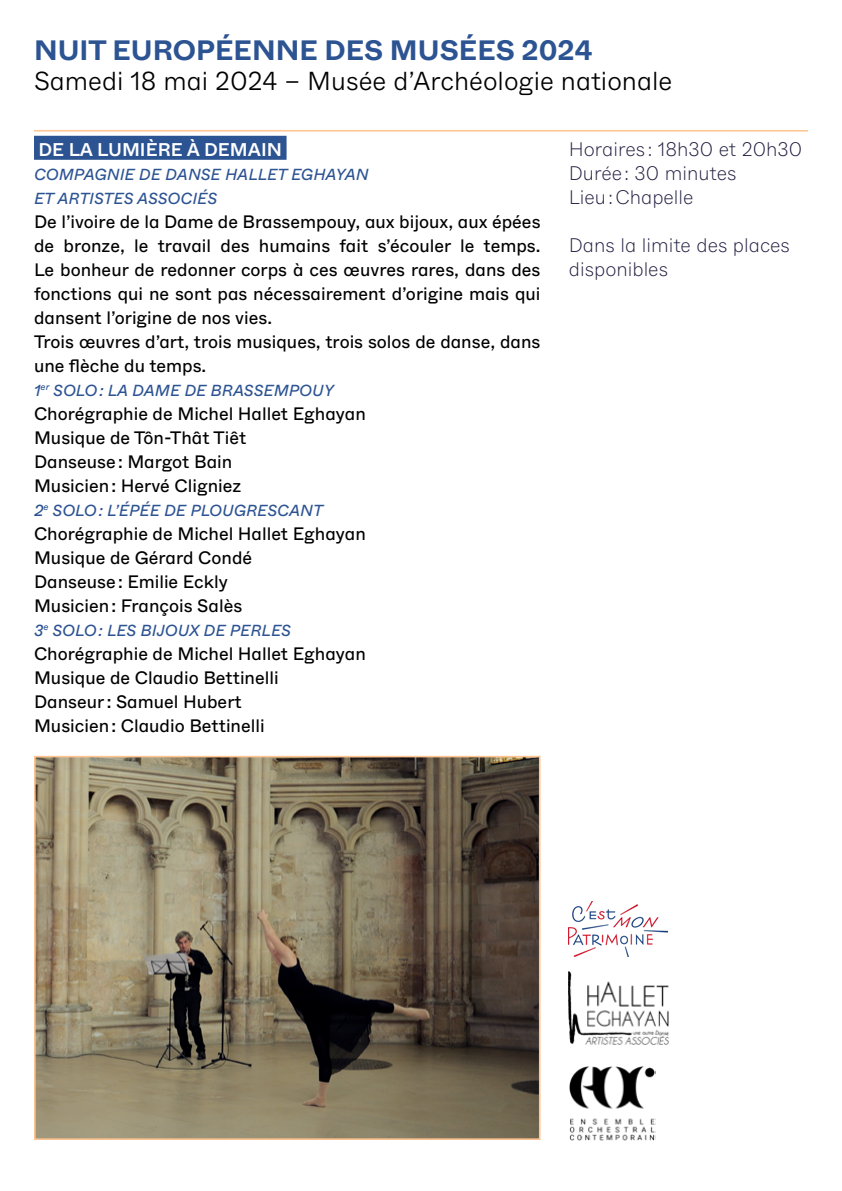
<style>
.page{position:relative;width:842px;height:1191px;background:#fff}
.page>*{position:absolute;margin:0;border:0;box-sizing:border-box;transform-origin:0 0}
.t1{font:700 28px "ABC Whyte";color:#2c5392}
.t2{font:300 26px "ABC Whyte";color:#000}
.t3{font:200 19.6px/24px "ABC Whyte";color:#1f1c3e}
.t4{font:500 18.4px "ABC Whyte";color:#fff}
.t5{font:18px/24px "ABC Whyte";color:#000}
.t6{font:italic 16px/24px "ABC Whyte";color:#2c5392}
</style>
<div class="page">
<hr style="left:34px;top:130px;width:774px;height:2px;background:#ffc593">
<div style="left:34px;top:136px;width:253px;height:24px;background:#2c5392"></div>
<img style="left:37px;top:759px;width:500px;height:378px">
<div style="left:34px;top:756px;width:506px;height:384px;border:2px solid #ffc593"></div>
<img style="left:569px;top:901px;width:99px;height:55px">
<img style="left:569px;top:971px;width:100px;height:74px">
<img style="left:569px;top:1066px;width:86px;height:75px">
<h1 class="t1" style="left:34px;top:32px;width:560px">NUIT EUROPÉENNE DES MUSÉES 2024</h1>
<h2 class="t2" style="left:34px;top:64px;width:640px">Samedi 18 mai 2024 – Musée d’Archéologie nationale</h2>
<p class="t4" style="left:39px;top:137px;width:245px">DE LA LUMIÈRE À DEMAIN</p>
<p class="t6" style="left:34px;top:162px;width:336px">COMPAGNIE DE DANSE HALLET EGHAYAN<br>ET ARTISTES ASSOCIÉS</p>
<p class="t5" style="left:34px;top:209px;width:508px">De l’ivoire de la Dame de Brassempouy, aux bijoux, aux épées de bronze, le travail des humains fait s’écouler le temps.<br>Le bonheur de redonner corps à ces œuvres rares, dans des fonctions qui ne sont pas nécessairement d’origine mais qui dansent l’origine de nos vies.<br>Trois œuvres d’art, trois musiques, trois solos de danse, dans une flèche du temps.</p>
<p class="t6" style="left:34px;top:378px;width:302px">1<sup>er</sup> SOLO : LA DAME DE BRASSEMPOUY</p>
<p class="t5" style="left:34px;top:401px;width:333px">Chorégraphie de Michel Hallet Eghayan<br>Musique de Tôn-Thât Tiêt<br>Danseuse : Margot Bain<br>Musicien : Hervé Cligniez</p>
<p class="t6" style="left:34px;top:498px;width:291px">2<sup>e</sup> SOLO : L’ÉPÉE DE PLOUGRESCANT</p>
<p class="t5" style="left:34px;top:521px;width:333px">Chorégraphie de Michel Hallet Eghayan<br>Musique de Gérard Condé<br>Danseuse : Emilie Eckly<br>Musicien : François Salès</p>
<p class="t6" style="left:34px;top:618px;width:258px">3<sup>e</sup> SOLO : LES BIJOUX DE PERLES</p>
<p class="t5" style="left:34px;top:641px;width:333px">Chorégraphie de Michel Hallet Eghayan<br>Musique de Claudio Bettinelli<br>Danseur : Samuel Hubert<br>Musicien : Claudio Bettinelli</p>
<p class="t3" style="left:569px;top:137px;width:235px">Horaires : 18h30 et 20h30<br>Durée : 30 minutes<br>Lieu : Chapelle</p>
<p class="t3" style="left:569px;top:233px;width:223px">Dans la limite des places disponibles</p>
</div>
